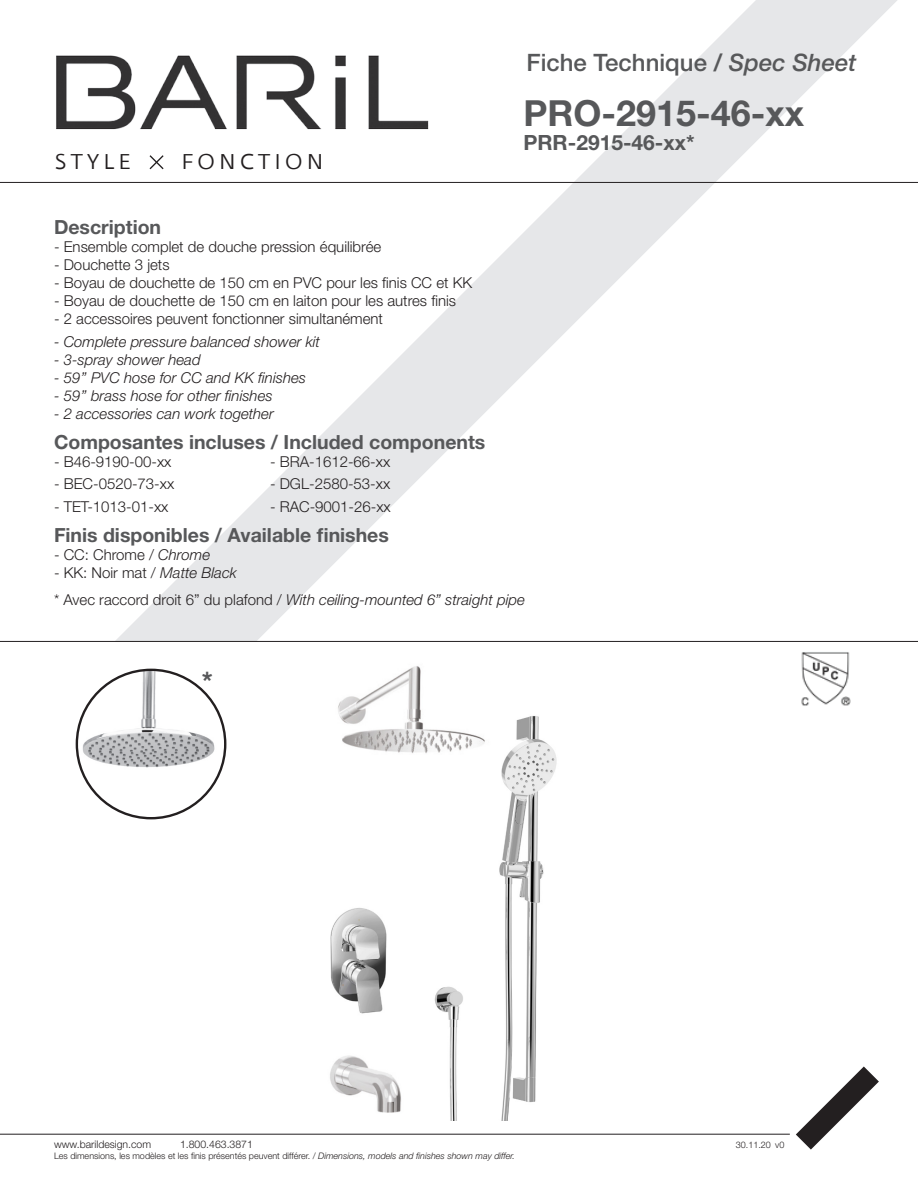
<style>
.page{position:relative;width:918px;height:1188px;background:#fff}
.page>*{position:absolute;margin:0;border:0;box-sizing:border-box;transform-origin:0 0}
.t1{font:700 36px "Helvetica Neue LT Std";color:#57585a}
.colonne_de_gauche{font:700 27px "Helvetica Neue LT Std";color:#57585a}
.t2{font:500 24px "Helvetica Neue LT Std";color:#57585a}
.t3{font:21.3px "Fedra Sans Greek Book TF";letter-spacing:.2em;color:#231f20}
.t4{font:700 21px "Helvetica Neue LT Std";color:#57585a}
.t5{font:700 19.5px "Helvetica Neue LT Std";color:#57585a}
.t6{font:300 15px "Helvetica Neue LT Std";color:#231f20}
.t7{font:italic 300 15px "Helvetica Neue LT Std";color:#231f20}
.t8{font:300 10.5px "Helvetica Neue LT Std";color:#231f20}
.t9{font:300 9px "Helvetica Neue LT Std";color:#231f20}
.s1{font-style:italic}
.s2{font-style:normal}
</style>
<div class="page">
<img style="left:54px;top:55px;width:61px;height:127px">
<hr style="left:0;top:1134px;width:790px;height:1px;background:#231f20">
<svg style="left:796px;top:1066px;width:83px;height:84px"></svg>
<img style="left:330px;top:666px;width:227px;height:455px">
<svg style="left:115px;top:0;width:783px;height:641px"></svg>
<img style="left:801px;top:652px;width:50px;height:54px">
<hr style="left:0;top:641px;width:918px;height:1px;background:#231f20">
<hr style="left:0;top:182px;width:918px;height:1px;background:#231f20">
<img style="left:77px;top:670px;width:148px;height:111px">
<p class="t2" style="left:526px;top:48px;width:331px">Fiche Technique / <span class="s1">Spec Sheet</span></p>
<h3 class="t3" style="left:55px;top:151px;width:77px">STYLE</h3>
<h3 class="t3" style="left:181px;top:151px;width:144px">FONCTION</h3>
<p class="t1" style="left:523px;top:91px;width:282px">PRO-2915-46-xx</p>
<p class="t4" style="left:523px;top:130px;width:173px">PRR-2915-46-xx*</p>
<p class="t5" style="left:54px;top:215px;width:109px">Description</p>
<p class="t6" style="left:54px;top:238px;width:329px">- Ensemble complet de douche pression équilibrée</p>
<p class="t6" style="left:54px;top:256px;width:117px">- Douchette 3 jets</p>
<p class="t6" style="left:54px;top:274px;width:420px">- Boyau de douchette de 150 cm en PVC pour les finis CC et KK</p>
<p class="t6" style="left:54px;top:292px;width:404px">- Boyau de douchette de 150 cm en laiton pour les autres finis</p>
<p class="t6" style="left:54px;top:310px;width:330px">- 2 accessoires peuvent fonctionner simultanément</p>
<p class="t7" style="left:54px;top:333px;width:267px">- Complete pressure balanced shower kit</p>
<p class="t7" style="left:54px;top:351px;width:148px">- 3-spray shower head</p>
<p class="t7" style="left:54px;top:369px;width:254px">- 59’’ PVC hose for CC and KK finishes</p>
<p class="t7" style="left:54px;top:387px;width:220px">- 59’’ brass hose for other finishes</p>
<p class="t7" style="left:54px;top:405px;width:221px">- 2 accessories can work together</p>
<p class="t5" style="left:54px;top:430px;width:433px">Composantes incluses / Included components</p>
<p class="t6" style="left:54px;top:452px;width:119px">- B46-9190-00-xx</p>
<p class="t6" style="left:270px;top:452px;width:122px">- BRA-1612-66-xx</p>
<p class="t6" style="left:54px;top:475px;width:122px">- BEC-0520-73-xx</p>
<p class="t6" style="left:270px;top:475px;width:122px">- DGL-2580-53-xx</p>
<p class="t6" style="left:54px;top:497px;width:116px">- TET-1013-01-xx</p>
<p class="t6" style="left:270px;top:497px;width:122px">- RAC-9001-26-xx</p>
<p class="t5" style="left:54px;top:523px;width:336px">Finis disponibles / Available finishes</p>
<p class="t6" style="left:54px;top:545px;width:158px">- CC: Chrome / <span class="s1">Chrome</span></p>
<p class="t6" style="left:54px;top:563px;width:184px">- KK: Noir mat / <span class="s1">Matte Black</span></p>
<p class="t7" style="left:54px;top:591px;width:472px"><span class="s2">* Avec raccord droit 6” du plafond /</span> With ceiling-mounted 6” straight pipe</p>
<p class="colonne_de_gauche" style="left:202px;top:664px;width:12px">*</p>
<p class="t8" style="left:54px;top:1138px;width:99px">www.barildesign.com</p>
<p class="t8" style="left:180px;top:1138px;width:74px">1.800.463.3871</p>
<p class="t9" style="left:736px;top:1139px;width:37px">30.11.20</p>
<p class="t9" style="left:54px;top:1150px;width:463px">Les dimensions, les modèles et les finis présentés peuvent différer. / <span class="s1">Dimensions, models and finishes shown may differ.</span></p>
<p class="t9" style="left:775px;top:1140px;width:11px">v0</p>
</div>
